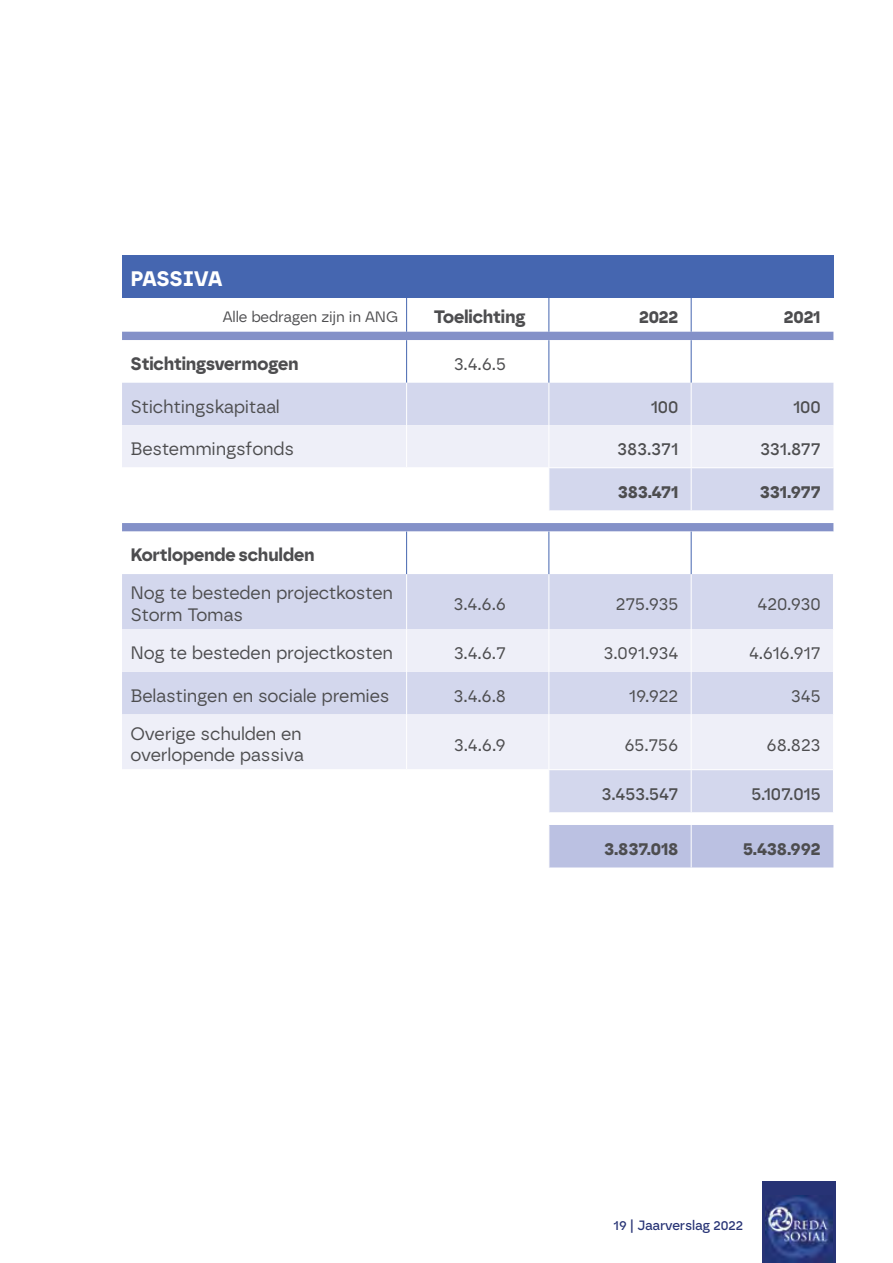
<style>
.page{position:relative;width:893px;height:1263px;background:#fff}
.page>*{position:absolute;margin:0;border:0;box-sizing:border-box;transform-origin:0 0}
.t1{font:700 21px "Borna";letter-spacing:-.01em;color:#fff}
.t2{font:18px/21.6px "Borna";letter-spacing:-.01em;color:#4d4d4f}
.t3{font:700 18px "Borna";letter-spacing:-.01em;color:#4d4d4f}
.t4{font:500 18px "Borna";letter-spacing:-.01em;color:#4d4d4f}
.t5{font:15px "Borna";letter-spacing:-.01em;color:#4d4d4f}
.t6{font:500 13.5px "Borna";letter-spacing:-.01em;color:#273375}
</style>
<div class="page">
<div style="left:762px;top:1182px;width:73px;height:81px;background:#273375"></div>
<img style="left:765px;top:1195px;width:67px;height:67px">
<div style="left:122px;top:255px;width:711px;height:43px;background:#4566b0"></div>
<div style="left:122px;top:332px;width:711px;height:8px;background:#8491c8"></div>
<svg style="left:122px;top:340px;width:711px;height:43px"></svg>
<svg style="left:122px;top:383px;width:711px;height:429px;fill:#d3d7ed"></svg>
<svg style="left:122px;top:425px;width:711px;height:344px"></svg>
<div style="left:549px;top:825px;width:284px;height:42px;background:#bbc1e2"></div>
<hr style="left:406px;top:468px;width:1px;height:42px;background:#fff">
<hr style="left:548px;top:468px;width:1px;height:42px;background:#fff">
<hr style="left:691px;top:468px;width:1px;height:42px;background:#fff">
<hr style="left:406px;top:298px;width:1px;height:34px;background:#4566b0">
<hr style="left:549px;top:298px;width:1px;height:34px;background:#4566b0">
<hr style="left:691px;top:298px;width:1px;height:34px;background:#4566b0">
<hr style="left:406px;top:340px;width:1px;height:43px;background:#4566b0">
<hr style="left:549px;top:340px;width:1px;height:43px;background:#4566b0">
<hr style="left:691px;top:340px;width:1px;height:43px;background:#4566b0">
<hr style="left:406px;top:574px;width:1px;height:55px;background:#fff">
<hr style="left:549px;top:574px;width:1px;height:55px;background:#fff">
<hr style="left:691px;top:574px;width:1px;height:55px;background:#fff">
<hr style="left:406px;top:629px;width:1px;height:43px;background:#fff">
<hr style="left:549px;top:629px;width:1px;height:43px;background:#fff">
<hr style="left:691px;top:629px;width:1px;height:43px;background:#fff">
<hr style="left:406px;top:672px;width:1px;height:42px;background:#fff">
<hr style="left:549px;top:672px;width:1px;height:42px;background:#fff">
<hr style="left:691px;top:672px;width:1px;height:42px;background:#fff">
<hr style="left:406px;top:714px;width:1px;height:55px;background:#fff">
<hr style="left:549px;top:714px;width:1px;height:55px;background:#fff">
<hr style="left:691px;top:714px;width:1px;height:55px;background:#fff">
<hr style="left:406px;top:770px;width:1px;height:42px;background:#fff">
<hr style="left:549px;top:770px;width:1px;height:42px;background:#fff">
<hr style="left:691px;top:770px;width:1px;height:42px;background:#fff">
<hr style="left:406px;top:383px;width:1px;height:42px;background:#fff">
<hr style="left:549px;top:383px;width:1px;height:42px;background:#fff">
<hr style="left:691px;top:383px;width:1px;height:42px;background:#fff">
<hr style="left:406px;top:425px;width:1px;height:42px;background:#fff">
<hr style="left:549px;top:425px;width:1px;height:42px;background:#fff">
<hr style="left:691px;top:425px;width:1px;height:42px;background:#fff">
<hr style="left:406px;top:531px;width:1px;height:43px;background:#4566b0">
<hr style="left:549px;top:531px;width:1px;height:43px;background:#4566b0">
<hr style="left:691px;top:531px;width:1px;height:43px;background:#4566b0">
<hr style="left:691px;top:825px;width:1px;height:42px;background:#fff">
<hr style="left:122px;top:467px;width:285px;height:1px;background:#fff">
<hr style="left:407px;top:467px;width:142px;height:1px;background:#fff">
<hr style="left:549px;top:467px;width:142px;height:1px;background:#fff">
<hr style="left:691px;top:467px;width:142px;height:1px;background:#fff">
<hr style="left:122px;top:769px;width:285px;height:1px;background:#fff">
<hr style="left:407px;top:769px;width:142px;height:1px;background:#fff">
<hr style="left:549px;top:769px;width:142px;height:1px;background:#fff">
<hr style="left:691px;top:769px;width:142px;height:1px;background:#fff">
<p class="t1" style="left:131px;top:266px;width:93px">PASSIVA</p>
<p class="t5" style="left:223px;top:307px;width:177px">Alle bedragen zijn in ANG</p>
<p class="t3" style="left:434px;top:306px;width:93px">Toelichting</p>
<p class="t3" style="left:639px;top:306px;width:41px">2022</p>
<p class="t3" style="left:784px;top:306px;width:38px">2021</p>
<p class="t3" style="left:131px;top:353px;width:170px">Stichtingsvermogen</p>
<p class="t2" style="left:454px;top:353px;width:54px">3.4.6.5</p>
<p class="t2" style="left:131px;top:395px;width:151px">Stichtingskapitaal</p>
<p class="t4" style="left:651px;top:395px;width:29px">100</p>
<p class="t4" style="left:793px;top:395px;width:29px">100</p>
<p class="t2" style="left:131px;top:438px;width:165px">Bestemmingsfonds</p>
<p class="t4" style="left:617px;top:438px;width:63px">383.371</p>
<p class="t4" style="left:760px;top:438px;width:62px">331.877</p>
<p class="t3" style="left:618px;top:480px;width:62px">383.471</p>
<p class="t3" style="left:760px;top:480px;width:62px">331.977</p>
<p class="t3" style="left:131px;top:544px;width:186px">Kortlopende schulden</p>
<p class="t2" style="left:131px;top:582px;width:264px">Nog te besteden projectkosten<br>Storm Tomas</p>
<p class="t2" style="left:454px;top:593px;width:54px">3.4.6.6</p>
<p class="t2" style="left:616px;top:593px;width:64px">275.935</p>
<p class="t2" style="left:757px;top:593px;width:65px">420.930</p>
<p class="t2" style="left:131px;top:642px;width:264px">Nog te besteden projectkosten</p>
<p class="t2" style="left:454px;top:642px;width:54px">3.4.6.7</p>
<p class="t2" style="left:604px;top:642px;width:76px">3.091.934</p>
<p class="t2" style="left:749px;top:642px;width:73px">4.616.917</p>
<p class="t2" style="left:131px;top:684px;width:260px">Belastingen en sociale premies</p>
<p class="t2" style="left:454px;top:684px;width:54px">3.4.6.8</p>
<p class="t2" style="left:629px;top:684px;width:51px">19.922</p>
<p class="t2" style="left:791px;top:684px;width:31px">345</p>
<p class="t2" style="left:131px;top:722px;width:175px">Overige schulden en overlopende passiva</p>
<p class="t2" style="left:454px;top:733px;width:54px">3.4.6.9</p>
<p class="t2" style="left:624px;top:733px;width:56px">65.756</p>
<p class="t2" style="left:767px;top:733px;width:56px">68.823</p>
<p class="t4" style="left:602px;top:782px;width:78px">3.453.547</p>
<p class="t4" style="left:751px;top:782px;width:71px">5.107.015</p>
<p class="t3" style="left:604px;top:837px;width:76px">3.837.018</p>
<p class="t3" style="left:743px;top:837px;width:79px">5.438.992</p>
<p class="t6" style="left:614px;top:1217px;width:131px">19 | Jaarverslag 2022</p>
</div>
